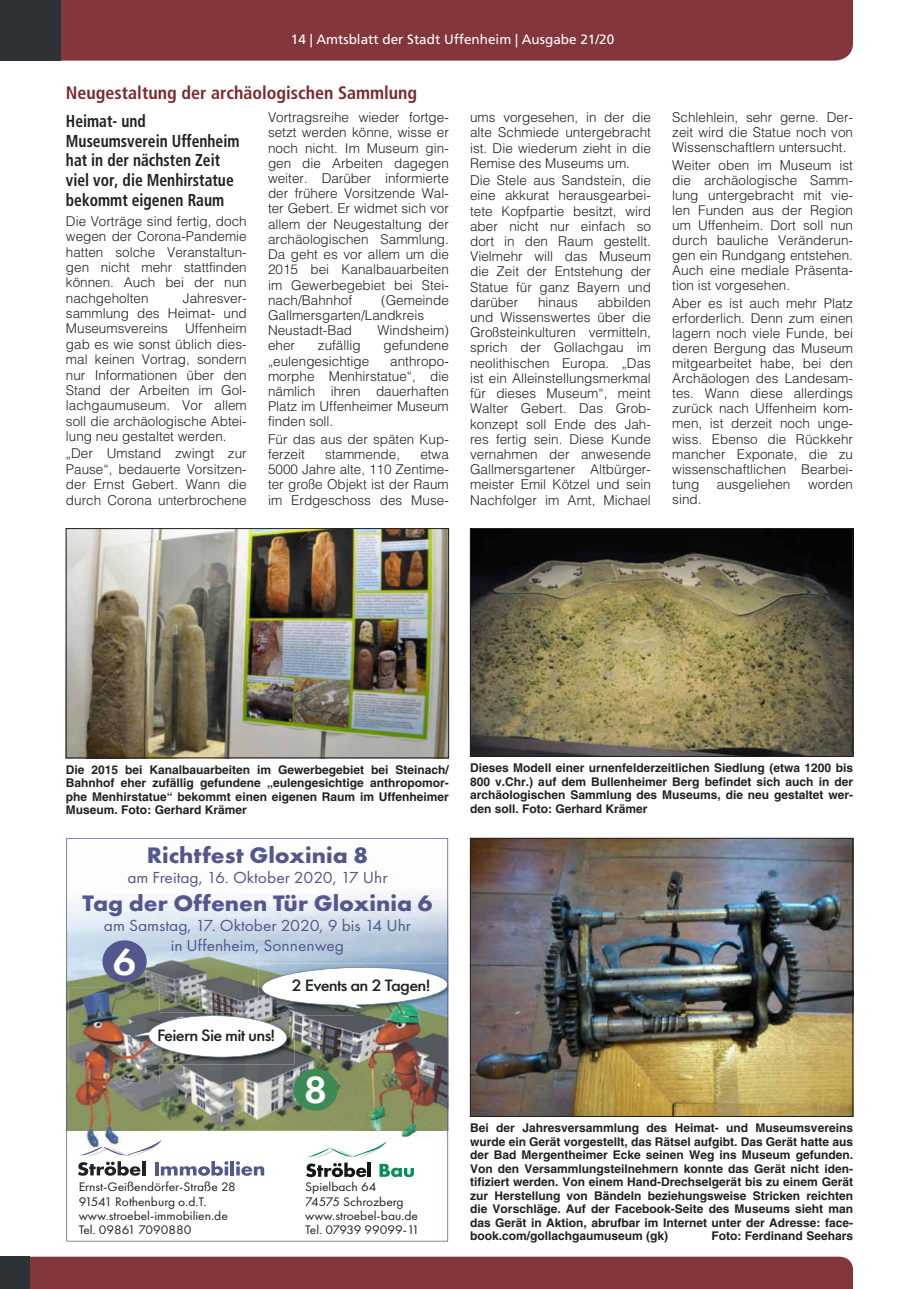
<style>
.page{position:relative;width:919px;height:1289px;background:#fff}
.page>*{position:absolute;margin:0;border:0;box-sizing:border-box;transform-origin:0 0}
.t1{font:600 39.3px "Futura PT";color:#fff;scale:1.05 1}
.t2{font:700 23.25px "Futura PT";color:#52578d;scale:1.05 1}
.t3{font:700 condensed 18px "Frutiger LT";color:#7a2a2d}
.t4{font:700 condensed 17.25px/19.8px "Frutiger LT";color:#231f20;scale:.9 1}
.t5{font:500 17.1px "Futura PT";letter-spacing:-.04em;color:#1d2326;scale:1.08 1}
.t6{font:16.65px/20px "Futura PT";color:#52578d;text-align:center;scale:1.05 1}
.t7{font:300 13.5px/15.1px "Helvetica LT";color:#231f20;text-align:justify}
.t8{font:13.5px "Frutiger LT";color:#fff}
.t9{font:12.9px/14.2px "Futura PT";color:#1d2326;scale:1.05 1}
.t10{font:700 12px/13.5px "Helvetica LT";color:#231f20;text-align:justify}
</style>
<div class="page">
<div style="left:30px;top:1256px;width:823px;height:32px;background:#83363c"></div>
<div style="left:0;top:1256px;width:30px;height:32px;background:#2c3235"></div>
<div style="left:61px;top:0;width:792px;height:61px;background:#83363c"></div>
<div style="left:0;top:0;width:61px;height:61px;background:#2c3235"></div>
<img style="left:66px;top:838px;width:382px;height:403px">
<img style="left:68px;top:530px;width:379px;height:226px">
<div style="left:66px;top:528px;width:383px;height:230px;border:1px solid #231f20"></div>
<img style="left:472px;top:530px;width:379px;height:224px">
<div style="left:470px;top:528px;width:383px;height:228px;border:1px solid #231f20"></div>
<img style="left:472px;top:840px;width:379px;height:274px">
<div style="left:470px;top:838px;width:383px;height:278px;border:1px solid #231f20"></div>
<p class="t8" style="left:291px;top:32px;width:325px">14 | Amtsblatt der Stadt Uffenheim | Ausgabe 21/20</p>
<h3 class="t3" style="left:66px;top:82px;width:353px">Neugestaltung der archäologischen Sammlung</h3>
<p class="t4" style="left:66px;top:111px;width:194px">Heimat- und<br>Museumsverein Uffenheim hat in der nächsten Zeit viel vor, die Menhirstatue bekommt eigenen Raum</p>
<p class="t7" style="left:66px;top:213px;width:182px">Die Vorträge sind fertig, doch wegen der Corona-Pandemie hatten solche Veranstaltun&shy;gen nicht mehr stattfinden können. Auch bei der nun nachgeholten</p>
<p class="t7" style="left:268px;top:110px;width:182px">Vortragsreihe wieder fortge&shy;setzt werden könne, wisse er noch nicht. Im Museum gin&shy;gen die Arbeiten dagegen weiter. Darüber informierte der frühere Vorsitzende Wal&shy;ter Gebert. Er widmet sich vor allem der Neugestaltung der archäologischen Sammlung.<br>Da geht es vor allem um die 2015 bei Kanalbauarbeiten im Gewerbegebiet bei Stei&shy;nach/Bahnhof</p>
<p class="t7" style="left:66px;top:290px;width:182px;text-indent:117px">Jahresver&shy;sammlung des Heimat- und Museumsvereins</p>
<p class="t7" style="left:268px;top:292px;width:182px;text-align:left;text-indent:113px">(Gemeinde<br>Gallmersgarten/Landkreis<br>Neustadt-Bad</p>
<p class="t7" style="left:66px;top:321px;width:182px;text-indent:119px">Uffenheim gab es wie sonst üblich dies&shy;mal keinen Vortrag, sondern nur Informationen über den Stand der Arbeiten im Gol&shy;lachgaumuseum. Vor allem soll die archäologische Abtei&shy;lung neu gestaltet werden.</p>
<p class="t7" style="left:66px;top:446px;width:182px">„Der Umstand zwingt zur Pause“, bedauerte Vorsitzen&shy;der Ernst Gebert. Wann die durch Corona unterbrochene</p>
<p class="t7" style="left:377px;top:323px;width:73px">Windsheim)</p>
<p class="t7" style="left:268px;top:338px;width:29px">eher</p>
<p class="t7" style="left:318px;top:338px;width:44px">zufällig</p>
<p class="t7" style="left:383px;top:338px;width:67px">gefundene</p>
<p class="t7" style="left:268px;top:353px;width:103px">„eulengesichtige</p>
<p class="t7" style="left:268px;top:353px;width:182px;text-indent:122px">anthropo&shy;morphe Menhirstatue“, die nämlich ihren dauerhaften Platz im Uffenheimer Museum finden soll.</p>
<p class="t7" style="left:268px;top:431px;width:182px">Für das aus der späten Kup&shy;ferzeit</p>
<p class="t7" style="left:325px;top:446px;width:77px">stammende,</p>
<p class="t7" style="left:268px;top:446px;width:182px;text-indent:152px">etwa 5000 Jahre alte, 110 Zentime&shy;ter große Objekt ist der Raum im Erdgeschoss des Muse-</p>
<p class="t7" style="left:470px;top:110px;width:182px">ums vorgesehen, in der die alte Schmiede untergebracht ist. Die wiederum zieht in die Remise des Museums um.</p>
<p class="t7" style="left:470px;top:173px;width:182px">Die Stele aus Sandstein, die eine akkurat herausgearbei&shy;tete Kopfpartie besitzt, wird aber nicht nur einfach so dort in den Raum gestellt.<br>Vielmehr will das Museum die Zeit der Entstehung der Statue für ganz Bayern und darüber</p>
<p class="t7" style="left:470px;top:294px;width:182px;text-indent:127px">abbilden und Wissenswertes über die Großsteinkulturen vermitteln, sprich der Gollachgau im neolithischen Europa. „Das ist ein Alleinstellungsmerkmal für dieses Museum“, meint Walter Gebert. Das Grob&shy;konzept soll Ende des Jah&shy;res fertig sein. Diese Kunde vernahmen der anwesende Gallmersgartener Altbürger&shy;meister Emil Kötzel und sein Nachfolger im Amt, Michael</p>
<p class="t7" style="left:538px;top:294px;width:41px">hinaus</p>
<p class="t7" style="left:672px;top:110px;width:182px">Schlehlein, sehr gerne. Der&shy;zeit wird die Statue noch von Wissenschaftlern untersucht.</p>
<p class="t7" style="left:672px;top:157px;width:182px">Weiter oben im Museum ist die archäologische Samm&shy;lung untergebracht mit vie&shy;len Funden aus der Region um Uffenheim. Dort soll nun durch bauliche Veränderun&shy;gen ein Rundgang entstehen.<br>Auch eine mediale Präsenta&shy;tion ist vorgesehen.</p>
<p class="t7" style="left:672px;top:295px;width:182px">Aber es ist auch mehr Platz erforderlich. Denn zum einen lagern noch viele Funde, bei deren Bergung das Museum mitgearbeitet habe, bei den Archäologen des Landesam&shy;tes. Wann diese allerdings zurück nach Uffenheim kom&shy;men, ist derzeit noch unge&shy;wiss. Ebenso die Rückkehr mancher Exponate, die zu wissenschaftlichen Bearbei&shy;tung</p>
<p class="t7" style="left:716px;top:476px;width:75px">ausgeliehen</p>
<p class="t7" style="left:808px;top:476px;width:47px">worden</p>
<p class="t7" style="left:672px;top:491px;width:31px">sind.</p>
<p class="t10" style="left:66px;top:762px;width:384px">Die 2015 bei Kanalbauarbeiten im Gewerbegebiet bei Steinach/ Bahnhof eher zufällig gefundene „eulengesichtige anthropomor&shy;phe Menhirstatue“ bekommt einen eigenen Raum im Uffenheimer Museum. Foto: Gerhard Krämer</p>
<p class="t10" style="left:470px;top:761px;width:384px">Dieses Modell einer urnenfelderzeitlichen Siedlung (etwa 1200 bis 800 v.Chr.) auf dem Bullenheimer Berg befindet sich auch in der archäologischen Sammlung des Museums, die neu gestaltet wer&shy;den soll. Foto: Gerhard Krämer</p>
<h2 class="t2" style="left:147px;top:840px;width:212px">Richtfest Gloxinia 8</h2>
<p class="t6" style="left:127px;top:867px;width:249px">am Freitag, 16. Oktober 2020, 17 Uhr</p>
<h2 class="t2" style="left:82px;top:888px;width:335px">Tag der Offenen Tür Gloxinia 6</h2>
<p class="t6" style="left:104px;top:915px;width:294px">am Samstag, 17. Oktober 2020, 9 bis 14 Uhr in Uffenheim, Sonnenweg</p>
<h1 class="t1" style="left:113px;top:937px;width:24px">6</h1>
<p class="t5" style="left:157px;top:1025px;width:111px">Feiern Sie mit uns!</p>
<p class="t5" style="left:291px;top:975px;width:130px">2 Events an 2 Tagen!</p>
<h1 class="t1" style="left:304px;top:1065px;width:24px">8</h1>
<p class="t9" style="left:79px;top:1179px;width:151px">Ernst-Geißendörfer-Straße 28<br>91541 Rothenburg o.d.T. www.stroebel-immobilien.de<br>Tel. 09861 7090880</p>
<p class="t9" style="left:305px;top:1179px;width:110px">Spielbach 64<br>74575 Schrozberg www.stroebel-bau.de<br>Tel. 07939 99099-11</p>
<p class="t10" style="left:470px;top:1121px;width:384px">Bei der Jahresversammlung des Heimat- und Museumsvereins wurde ein Gerät vorgestellt, das Rätsel aufgibt. Das Gerät hatte aus der Bad Mergentheimer Ecke seinen Weg ins Museum gefunden.<br>Von den Versammlungsteilnehmern konnte das Gerät nicht iden&shy;tifiziert werden. Von einem Hand-Drechselgerät bis zu einem Gerät zur Herstellung von Bändeln beziehungsweise Stricken reichten die Vorschläge. Auf der Facebook-Seite des Museums sieht man das Gerät in Aktion, abrufbar im Internet unter der Adresse: face&shy;book.com/gollachgaumuseum (gk)</p>
<p class="t10" style="left:711px;top:1229px;width:143px">Foto: Ferdinand Seehars</p>
</div>
